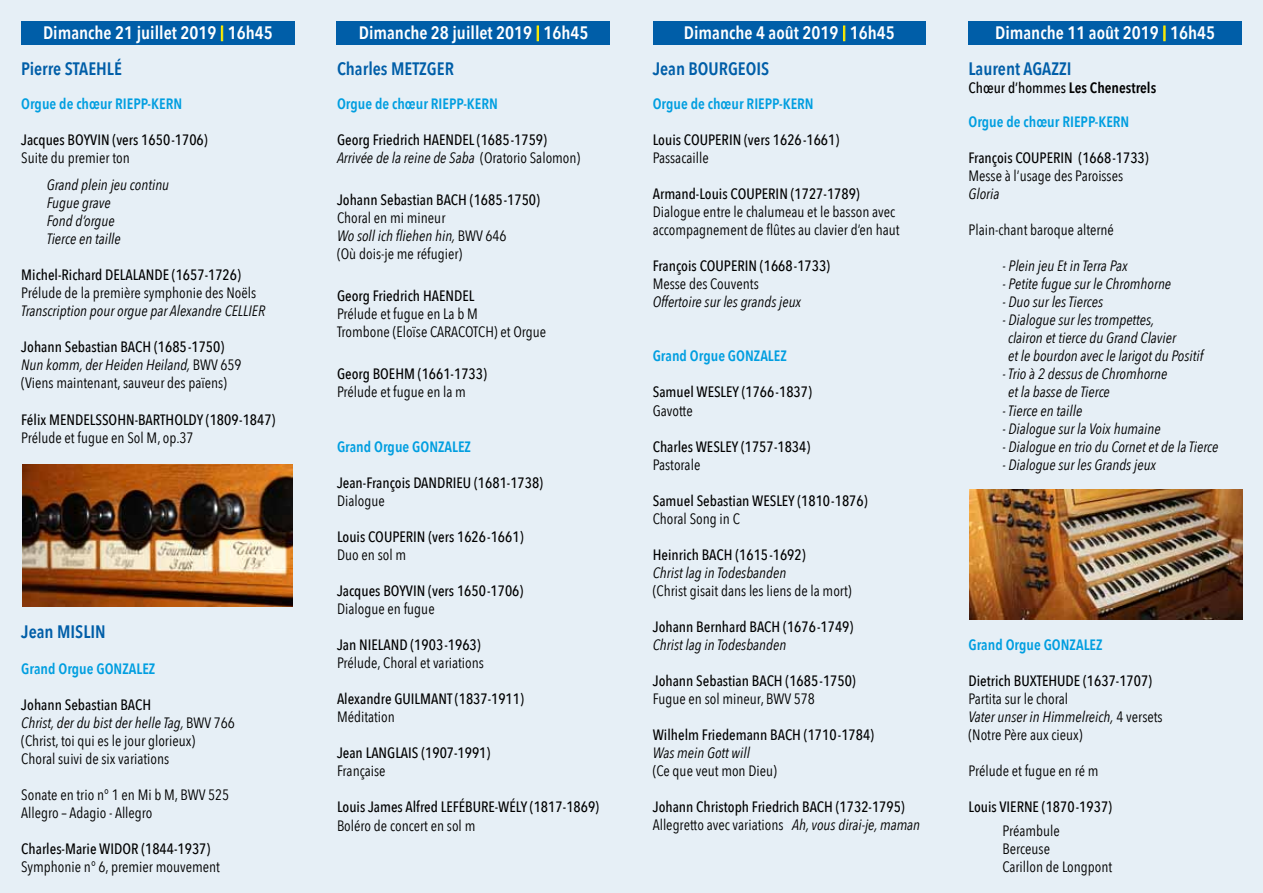
<style>
.page{position:relative;width:1263px;height:893px;background:#e6eff6}
.page>*{position:absolute;margin:0;border:0;box-sizing:border-box;transform-origin:0 0}
.t1{font:600 18px/36px "Avenir Next Condensed";color:#fff}
.t2{font:600 18px "Avenir Next Condensed";color:#005ea8}
.t3{font:15px/18px "Avenir Next Condensed";color:#000}
.t4{font:500 15px/18px "Avenir Next Condensed";color:#000}
.t5{font:italic 15px/18px "Avenir Next Condensed";color:#000}
.t6{font:600 15px "Avenir Next Condensed";color:#009ee0}
.t7{font:600 15px "Avenir Next Condensed";color:#000}
.s1{font-weight:400;font-size:20.85px;color:#ffed00}
.s2{color:#005ea8}
.s3{font-weight:500}
.s4{font-style:italic}
.s5{font-weight:400;font-style:italic}
.s6{font-weight:400}
</style>
<div class="page">
<div style="left:21px;top:21px;width:273px;height:24px;background:#005ea8"></div>
<div style="left:337px;top:21px;width:273px;height:24px;background:#005ea8"></div>
<div style="left:968px;top:21px;width:274px;height:24px;background:#005ea8"></div>
<div style="left:653px;top:21px;width:273px;height:24px;background:#005ea8"></div>
<svg style="left:221px;top:26px;width:2px;height:15px"></svg>
<svg style="left:537px;top:26px;width:2px;height:15px"></svg>
<svg style="left:843px;top:26px;width:2px;height:15px"></svg>
<svg style="left:1163px;top:26px;width:2px;height:15px"></svg>
<img style="left:23px;top:465px;width:270px;height:141px">
<img style="left:969px;top:489px;width:273px;height:130px">
<p class="t1" style="left:21px;top:14px;width:253px;text-indent:22px">Dimanche 21 juillet 2019 <span class="s1">I</span> 16h45<br><span class="s2">Pierre STAEHLé</span></p>
<p class="t6" style="left:21px;top:91px;width:162px">Orgue de chœur RIEPP-KERN</p>
<p class="t4" style="left:21px;top:131px;width:188px">Jacques BOYVIN (vers 1650-1706)</p>
<p class="t3" style="left:21px;top:148px;width:110px">Suite du premier ton</p>
<p class="t5" style="left:47px;top:176px;width:124px">Grand plein jeu continu<br>Fugue grave<br>Fond d’orgue<br>Tierce en taille</p>
<p class="t4" style="left:21px;top:266px;width:221px">Michel-Richard DELALANDE (1657-1726)</p>
<p class="t3" style="left:21px;top:283px;width:236px">Prélude de la première symphonie des Noëls</p>
<p class="t5" style="left:21px;top:302px;width:245px">Transcription pour orgue par Alexandre CELLIER</p>
<p class="t3" style="left:21px;top:337px;width:222px"><span class="s3">Johann Sebastian BACH (1685-1750)<br></span><span class="s4">Nun komm, der Heiden Heiland,</span> BWV 659 (Viens maintenant, sauveur des païens)</p>
<p class="t4" style="left:21px;top:410px;width:256px">Félix MENDELSSOHN-BARTHOLDY (1809-1847)</p>
<p class="t3" style="left:21px;top:427px;width:174px">Prélude et fugue en Sol M, op.37</p>
<p class="t2" style="left:21px;top:616px;width:86px">Jean MISLIN</p>
<p class="t6" style="left:21px;top:655px;width:136px">Grand Orgue GONZALEZ</p>
<p class="t3" style="left:21px;top:694px;width:215px"><span class="s3">Johann Sebastian BACH<br></span><span class="s4">Christ, der du bist der helle Tag,</span> BWV 766 (Christ, toi qui es le jour glorieux)<br>Choral suivi de six variations</p>
<p class="t3" style="left:21px;top:784px;width:209px">Sonate en trio n° 1 en Mi b M, BWV 525<br>Allegro – Adagio - Allegro</p>
<p class="t4" style="left:21px;top:839px;width:191px">Charles-Marie WIDOR (1844-1937)</p>
<p class="t3" style="left:21px;top:856px;width:200px">Symphonie n° 6, premier mouvement</p>
<p class="t1" style="left:337px;top:14px;width:253px;text-indent:22px">Dimanche 28 juillet 2019 <span class="s1">I</span> 16h45<br><span class="s2">Charles Metzger</span></p>
<p class="t6" style="left:337px;top:91px;width:162px">Orgue de chœur RIEPP-KERN</p>
<p class="t4" style="left:337px;top:131px;width:245px">Georg Friedrich HAENDEL (1685-1759)<br><span class="s5">Arrivée de la reine de Saba</span> <span class="s6">(Oratorio Salomon)</span></p>
<p class="t4" style="left:337px;top:191px;width:204px">Johann Sebastian BACH (1685-1750)</p>
<p class="t3" style="left:337px;top:208px;width:171px">Choral en mi mineur<br><span class="s4">Wo soll ich fliehen hin,</span> BWV 646 (Où dois-je me réfugier)</p>
<p class="t4" style="left:337px;top:287px;width:139px">Georg Friedrich HAENDEL</p>
<p class="t3" style="left:337px;top:304px;width:211px">Prélude et fugue en La b M<br>Trombone (Eloïse CARACOTCH) et Orgue</p>
<p class="t4" style="left:337px;top:365px;width:151px">Georg BOEHM (1661-1733)</p>
<p class="t3" style="left:337px;top:382px;width:130px">Prélude et fugue en la m</p>
<p class="t6" style="left:337px;top:433px;width:136px">Grand Orgue GONZALEZ</p>
<p class="t4" style="left:337px;top:473px;width:208px">Jean-François DANDRIEU (1681-1738)</p>
<p class="t3" style="left:337px;top:490px;width:49px">Dialogue</p>
<p class="t4" style="left:337px;top:527px;width:188px">Louis COUPERIN (vers 1626-1661)</p>
<p class="t3" style="left:337px;top:544px;width:71px">Duo en sol m</p>
<p class="t4" style="left:337px;top:581px;width:188px">Jacques BOYVIN (vers 1650-1706)</p>
<p class="t3" style="left:337px;top:598px;width:99px">Dialogue en fugue</p>
<p class="t4" style="left:337px;top:635px;width:145px">Jan NIELAND (1903-1963)</p>
<p class="t3" style="left:337px;top:652px;width:148px">Prélude, Choral et variations</p>
<p class="t4" style="left:337px;top:689px;width:188px">Alexandre GUILMANT (1837-1911)</p>
<p class="t3" style="left:337px;top:706px;width:59px">Méditation</p>
<p class="t4" style="left:337px;top:743px;width:155px">Jean LANGLAIS (1907-1991)</p>
<p class="t3" style="left:337px;top:760px;width:50px">Française</p>
<p class="t4" style="left:337px;top:797px;width:264px">Louis James Alfred LEFÉBURE-WÉLY (1817-1869)</p>
<p class="t3" style="left:337px;top:816px;width:140px">Boléro de concert en sol m</p>
<p class="t1" style="left:653px;top:14px;width:244px;text-indent:31px">Dimanche 4 août 2019 <span class="s1">I</span> 16h45<br><span class="s2">Jean BOURGEOIS</span></p>
<p class="t6" style="left:653px;top:91px;width:162px">Orgue de chœur RIEPP-KERN</p>
<p class="t4" style="left:653px;top:131px;width:188px">Louis COUPERIN (vers 1626-1661)</p>
<p class="t3" style="left:653px;top:148px;width:57px">Passacaille</p>
<p class="t4" style="left:653px;top:185px;width:208px">Armand-Louis COUPERIN (1727-1789)</p>
<p class="t3" style="left:653px;top:202px;width:248px">Dialogue entre le chalumeau et le basson avec accompagnement de flûtes au clavier d’en haut</p>
<p class="t4" style="left:653px;top:257px;width:179px">François COUPERIN (1668-1733)</p>
<p class="t3" style="left:653px;top:274px;width:108px">Messe des Couvents</p>
<p class="t5" style="left:653px;top:293px;width:150px">Offertoire sur les grands jeux</p>
<p class="t6" style="left:653px;top:343px;width:136px">Grand Orgue GONZALEZ</p>
<p class="t4" style="left:653px;top:383px;width:161px">Samuel WESLEY (1766-1837)</p>
<p class="t3" style="left:653px;top:400px;width:41px">Gavotte</p>
<p class="t4" style="left:653px;top:437px;width:159px">Charles WESLEY (1757-1834)</p>
<p class="t3" style="left:653px;top:454px;width:49px">Pastorale</p>
<p class="t4" style="left:653px;top:491px;width:216px">Samuel Sebastian WESLEY (1810-1876)</p>
<p class="t3" style="left:653px;top:508px;width:89px">Choral Song in C</p>
<p class="t4" style="left:653px;top:545px;width:154px">Heinrich BACH (1615-1692)</p>
<p class="t5" style="left:653px;top:563px;width:135px">Christ lag in Todesbanden</p>
<p class="t3" style="left:653px;top:580px;width:200px">(Christ gisait dans les liens de la mort)</p>
<p class="t4" style="left:653px;top:617px;width:202px">Johann Bernhard BACH (1676-1749)</p>
<p class="t5" style="left:653px;top:635px;width:135px">Christ lag in Todesbanden</p>
<p class="t4" style="left:653px;top:671px;width:204px">Johann Sebastian BACH (1685-1750)</p>
<p class="t3" style="left:653px;top:688px;width:164px">Fugue en sol mineur, BWV 578</p>
<p class="t4" style="left:653px;top:725px;width:223px">Wilhelm Friedemann BACH (1710-1784)</p>
<p class="t5" style="left:653px;top:743px;width:99px">Was mein Gott will</p>
<p class="t3" style="left:653px;top:760px;width:126px">(Ce que veut mon Dieu)</p>
<p class="t4" style="left:653px;top:797px;width:269px">Johann Christoph Friedrich BACH (1732-1795)<br><span class="s6">Allegretto avec variations</span> <span class="s5">Ah, vous dirai-je, maman</span></p>
<p class="t1" style="left:968px;top:14px;width:248px;text-indent:27px">Dimanche 11 août 2019 <span class="s1">I</span> 16h45<br><span class="s2">Laurent AGAZZI</span></p>
<p class="t7" style="left:968px;top:75px;width:189px"><span class="s3">Chœur d’hommes</span> Les Chenestrels</p>
<p class="t6" style="left:968px;top:109px;width:162px">Orgue de chœur RIEPP-KERN</p>
<p class="t4" style="left:968px;top:149px;width:182px">François COUPERIN (1668-1733)</p>
<p class="t3" style="left:968px;top:166px;width:156px">Messe à l’usage des Paroisses</p>
<p class="t5" style="left:968px;top:185px;width:32px">Gloria</p>
<p class="t3" style="left:968px;top:220px;width:147px">Plain-chant baroque alterné</p>
<p class="t5" style="left:1002px;top:257px;width:127px">- Plein jeu Et in Terra Pax</p>
<p class="t5" style="left:1002px;top:275px;width:170px">- Petite fugue sur le Chromhorne</p>
<p class="t5" style="left:1002px;top:293px;width:102px">- Duo sur les Tierces</p>
<p class="t5" style="left:1008px;top:311px;width:197px;text-indent:-6px">- Dialogue sur les trompettes,<br>clairon et tierce du Grand Clavier<br>et le bourdon avec le larigot du Positif</p>
<p class="t5" style="left:1008px;top:365px;width:161px;text-indent:-6px">- Trio à 2 dessus de Chromhorne et la basse de Tierce</p>
<p class="t5" style="left:1002px;top:401px;width:81px">- Tierce en taille</p>
<p class="t5" style="left:1002px;top:419px;width:160px">- Dialogue sur la Voix humaine</p>
<p class="t5" style="left:1002px;top:437px;width:217px">- Dialogue en trio du Cornet et de la Tierce</p>
<p class="t5" style="left:1002px;top:455px;width:155px">- Dialogue sur les Grands jeux</p>
<p class="t6" style="left:968px;top:631px;width:136px">Grand Orgue GONZALEZ</p>
<p class="t4" style="left:968px;top:671px;width:185px">Dietrich BUXTEHUDE (1637-1707)</p>
<p class="t3" style="left:968px;top:688px;width:196px">Partita sur le choral<br><span class="s4">Vater unser in Himmelreich,</span> 4 versets (Notre Père aux cieux)</p>
<p class="t3" style="left:968px;top:760px;width:132px">Prélude et fugue en ré m</p>
<p class="t4" style="left:968px;top:797px;width:145px">Louis VIERNE (1870-1937)</p>
<p class="t3" style="left:1002px;top:820px;width:111px">Préambule<br>Berceuse<br>Carillon de Longpont</p>
</div>
